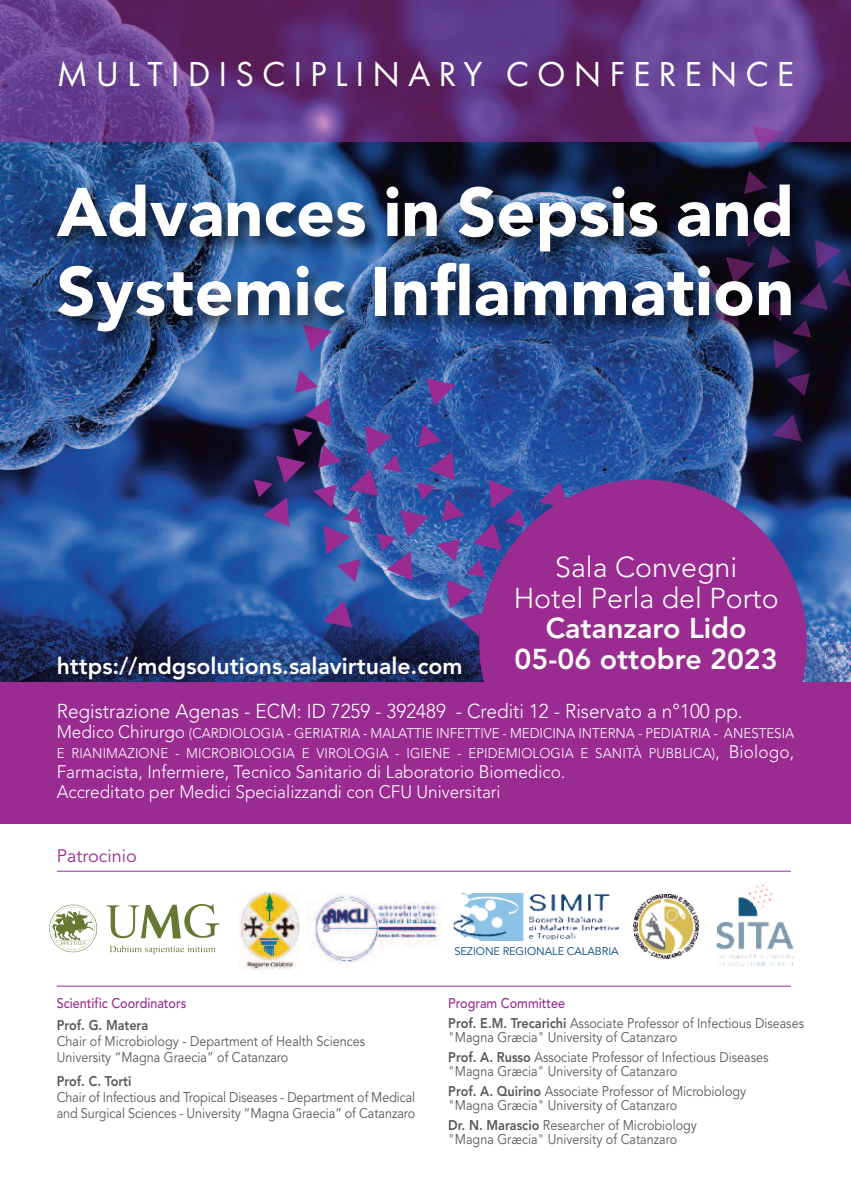
<style>
.page{position:relative;width:851px;height:1191px;background:#fff}
.page>*{position:absolute;margin:0;border:0;box-sizing:border-box;transform-origin:0 0}
.t1{font:900 68px/79px "Avenir";letter-spacing:.005em;color:#fff}
.t2{font:36px "Futura PT";letter-spacing:.225em;color:#fff}
.t3{font:300 28.6px/31px "Avenir";color:#fff;text-align:center}
.t4{font:800 28.6px/31px "Avenir";color:#fff;text-align:center}
.t5{font:800 23px "Avenir";color:#fff}
.t6{font:300 20px "Avenir";color:#fff;scale:.95 1}
.t7{font:300 18px/20px "Avenir";color:#fff;scale:.95 1}
.t8{font:18px "Avenir";color:#9a2c91}
.t9{font:14px/20px "Avenir";color:#57585a;scale:.9 1}
.t10{font:300 14px/20px "Avenir";color:#fff;scale:.95 1}
.t11{font:800 14px "Avenir";color:#57585a;scale:.9 1}
.t12{font:500 14px "Avenir";color:#9a2c91;scale:.9 1}
.t13{font:11px "Avenir";letter-spacing:-.005em;color:#00467e}
.s1{font-size:18px}
.s2{font-weight:500;color:#9a2c91}
.s3{font-weight:800}
</style>
<div class="page">
<img style="left:0;top:142px;width:850px;height:539px">
<div style="left:479px;top:479px;width:327px;height:328px;background:#9a2c91;border-radius:50%"></div>
<div style="left:0;top:0;width:850px;height:142px;background:#9a2c91;opacity:.55"></div>
<img style="left:308px;top:894px;width:133px;height:68px">
<div style="left:0;top:681px;width:850px;height:142px;background:#9a2c91"></div>
<hr style="left:57px;top:985px;width:733px;height:1px;background:#9a2c91">
<hr style="left:57px;top:870px;width:733px;height:1px;background:#9a2c91">
<img style="left:633px;top:894px;width:65px;height:64px">
<img style="left:716px;top:884px;width:78px;height:83px">
<svg style="left:539px;top:481px;width:29px;height:28px"></svg>
<svg style="left:752px;top:125px;width:29px;height:21px"></svg>
<svg style="left:253px;top:457px;width:272px;height:179px;background:#4353a1"></svg>
<img style="left:453px;top:893px;width:165px;height:47px">
<img style="left:0;top:146px;width:850px;height:311px">
<img style="left:239px;top:892px;width:61px;height:77px">
<svg style="left:106px;top:904px;width:113px;height:34px"></svg>
<svg style="left:110px;top:945px;width:105px;height:9px"></svg>
<svg style="left:49px;top:904px;width:48px;height:48px"></svg>
<h2 class="t2" style="left:57px;top:60px;width:739px">MULTIDISCIPLINARY CONFERENCE</h2>
<h1 class="t1" style="left:57px;top:171px;width:739px">Advances in Sepsis and<br>Systemic Inflammation</h1>
<h3 class="t3" style="left:513px;top:551px;width:266px">Sala Convegni<br>Hotel Perla del Porto</h3>
<h3 class="t4" style="left:514px;top:613px;width:264px">Catanzaro Lido<br>05-06 ottobre 2023</h3>
<h3 class="t6" style="left:57px;top:699px;width:723px">Registrazione Agenas - ECM: ID 7259 - 392489 - Crediti 12 - Riservato a n°100 pp.</h3>
<p class="t10" style="left:57px;top:723px;width:777px"><span class="s1">Medico Chirurgo</span> (CARDIOLOGIA - GERIATRIA - MALATTIE INFETTIVE - MEDICINA INTERNA - PEDIATRIA - ANESTESIA<br>E RIANIMAZIONE - MICROBIOLOGIA E VIROLOGIA - IGIENE - EPIDEMIOLOGIA E SANITÀ PUBBLICA)<span class="s1">, Biologo,</span></p>
<p class="t7" style="left:57px;top:761px;width:536px">Farmacista, Infermiere, Tecnico Sanitario di Laboratorio Biomedico.<br>Accreditato per Medici Specializzandi con CFU Universitari</p>
<h3 class="t5" style="left:57px;top:648px;width:407px">https://mdgsolutions.salavirtuale.com</h3>
<p class="t8" style="left:57px;top:844px;width:81px">Patrocinio</p>
<p class="t12" style="left:57px;top:991px;width:145px">Scientific Coordinators</p>
<p class="t11" style="left:57px;top:1014px;width:103px">Prof. G. Matera</p>
<p class="t9" style="left:57px;top:1033px;width:344px;line-height:16px">Chair of Microbiology - Department of Health Sciences<br>University “Magna Graecia” of Catanzaro</p>
<p class="t11" style="left:57px;top:1070px;width:84px">Prof. C. Torti</p>
<p class="t9" style="left:57px;top:1089px;width:400px;line-height:16px">Chair of Infectious and Tropical Diseases - Department of Medical and Surgical Sciences - University “Magna Graecia” of Catanzaro</p>
<p class="t13" style="left:454px;top:944px;width:166px">SEZIONE REGIONALE CALABRIA</p>
<p class="t9" style="left:448px;top:993px;width:396px"><span class="s2">Program Committee<br></span><span class="s3">Prof. E.M. Trecarichi</span> Associate Professor of Infectious Diseases</p>
<p class="t9" style="left:448px;top:1027px;width:357px">"Magna Græcia" University of Catanzaro<br><span class="s3">Prof. A. Russo</span> Associate Professor of Infectious Diseases</p>
<p class="t9" style="left:448px;top:1061px;width:332px">"Magna Græcia" University of Catanzaro<br><span class="s3">Prof. A. Quirino</span> Associate Professor of Microbiology</p>
<p class="t9" style="left:448px;top:1095px;width:278px">"Magna Græcia" University of Catanzaro<br><span class="s3">Dr. N. Marascio</span> Researcher of Microbiology</p>
<p class="t9" style="left:448px;top:1129px;width:256px">"Magna Græcia" University of Catanzaro</p>
</div>
